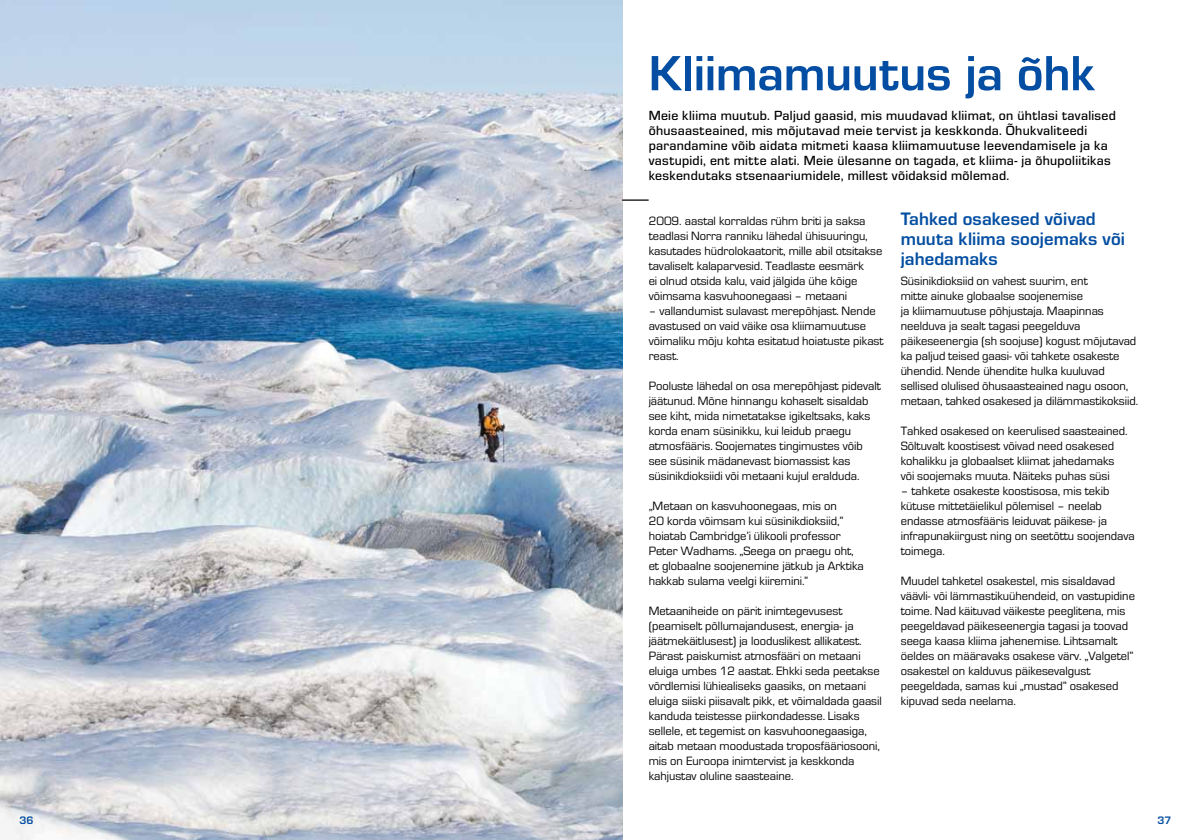
<style>
.page{position:relative;width:1191px;height:840px;background:#fff}
.page>*{position:absolute;margin:0;border:0;box-sizing:border-box;transform-origin:0 0}
.Editorial_interview{font:700 51.25px "Eurostile OT";letter-spacing:-.005em;color:#034ea2}
.Heading_2{font:700 18.75px/20px "Eurostile OT";letter-spacing:.005em;color:#034ea2}
.Intro_to_chapter_tex{font:500 13.75px/15px "Eurostile OT";letter-spacing:.02em;color:#000}
.Body_text{font:12.5px/15px "Eurostile OT";color:#000}
.t1{font:700 11.25px "Eurostile OT";color:#034ea2}
</style>
<div class="page">
<img style="left:0;top:0;width:622px;height:840px">
<hr style="left:622px;top:199px;width:26px;height:2px;background:#000">
<p class="Editorial_interview" style="left:648px;top:45px;width:448px">Kliimamuutus ja õhk</p>
<p class="Intro_to_chapter_tex" style="left:648px;top:108px;width:469px">Meie kliima muutub. Paljud gaasid, mis muudavad kliimat, on ühtlasi tavalised õhusaasteained, mis mõjutavad meie tervist ja keskkonda. Õhukvaliteedi parandamine võib aidata mitmeti kaasa kliimamuutuse leevendamisele ja ka vastupidi, ent mitte alati. Meie ülesanne on tagada, et kliima- ja õhupoliitikas keskendutaks stsenaariumidele, millest võidaksid mõlemad.</p>
<p class="Body_text" style="left:648px;top:214px;width:235px">2009. aastal korraldas rühm briti ja saksa teadlasi Norra ranniku lähedal ühisuuringu, kasutades hüdrolokaatorit, mille abil otsitakse tavaliselt kalaparvesid. Teadlaste eesmärk<br>ei olnud otsida kalu, vaid jälgida ühe kõige võimsama kasvuhoonegaasi – metaani</p>
<p class="Body_text" style="left:648px;top:304px;width:236px">– vallandumist sulavast merepõhjast. Nende avastused on vaid väike osa kliimamuutuse võimaliku mõju kohta esitatud hoiatuste pikast reast.</p>
<p class="Body_text" style="left:648px;top:379px;width:234px">Pooluste lähedal on osa merepõhjast pidevalt jäätunud. Mõne hinnangu kohaselt sisaldab see kiht, mida nimetatakse igikeltsaks, kaks korda enam süsinikku, kui leidub praegu atmosfääris. Soojemates tingimustes võib see süsinik mädanevast biomassist kas süsinikdioksiidi või metaani kujul eralduda.</p>
<p class="Body_text" style="left:648px;top:499px;width:217px">„Metaan on kasvuhoonegaas, mis on<br>20 korda võimsam kui süsinikdioksiid,” hoiatab Cambridge’i ülikooli professor Peter Wadhams. „Seega on praegu oht, et globaalne soojenemine jätkub ja Arktika hakkab sulama veelgi kiiremini.”</p>
<p class="Body_text" style="left:648px;top:604px;width:235px">Metaaniheide on pärit inimtegevusest (peamiselt põllumajandusest, energia- ja jäätmekäitlusest) ja looduslikest allikatest.<br>Pärast paiskumist atmosfääri on metaani eluiga umbes 12 aastat. Ehkki seda peetakse võrdlemisi lühiealiseks gaasiks, on metaani eluiga siiski piisavalt pikk, et võimaldada gaasil kanduda teistesse piirkondadesse. Lisaks sellele, et tegemist on kasvuhoonegaasiga, aitab metaan moodustada troposfääriosooni, mis on Euroopa inimtervist ja keskkonda kahjustav oluline saasteaine.</p>
<p class="Heading_2" style="left:900px;top:209px;width:226px">Tahked osakesed võivad muuta kliima soojemaks või jahedamaks</p>
<p class="Body_text" style="left:900px;top:274px;width:239px">Süsinikdioksiid on vahest suurim, ent<br>mitte ainuke globaalse soojenemise<br>ja kliimamuutuse põhjustaja. Maapinnas neelduva ja sealt tagasi peegelduva päikeseenergia (sh soojuse) kogust mõjutavad ka paljud teised gaasi- või tahkete osakeste ühendid. Nende ühendite hulka kuuluvad sellised olulised õhusaasteained nagu osoon, metaan, tahked osakesed ja dilämmastikoksiid.</p>
<p class="Body_text" style="left:900px;top:424px;width:228px">Tahked osakesed on keerulised saasteained.<br>Sõltuvalt koostisest võivad need osakesed kohalikku ja globaalset kliimat jahedamaks või soojemaks muuta. Näiteks puhas süsi</p>
<p class="Body_text" style="left:900px;top:484px;width:235px">– tahkete osakeste koostisosa, mis tekib kütuse mittetäielikul põlemisel – neelab endasse atmosfääris leiduvat päikese- ja infrapunakiirgust ning on seetõttu soojendava toimega.</p>
<p class="Body_text" style="left:900px;top:574px;width:236px">Muudel tahketel osakestel, mis sisaldavad väävli- või lämmastikuühendeid, on vastupidine toime. Nad käituvad väikeste peeglitena, mis peegeldavad päikeseenergia tagasi ja toovad seega kaasa kliima jahenemise. Lihtsamalt öeldes on määravaks osakese värv. „Valgetel” osakestel on kalduvus päikesevalgust peegeldada, samas kui „mustad” osakesed kipuvad seda neelama.</p>
<p class="t1" style="left:20px;top:814px;width:16px">36</p>
<p class="t1" style="left:1157px;top:814px;width:16px">37</p>
</div>
